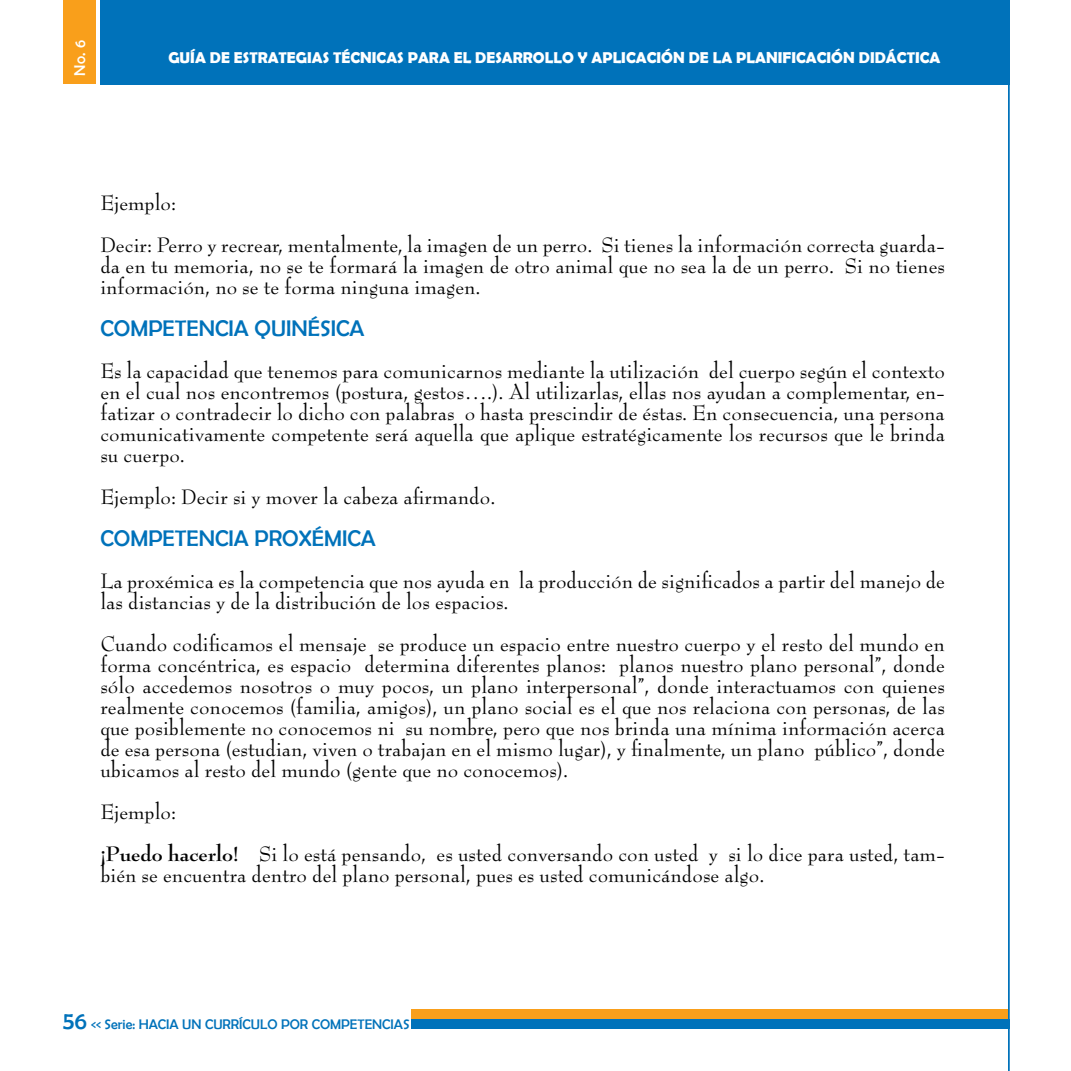
<style>
.page{position:relative;width:1071px;height:1071px;background:#fff}
.page>*{position:absolute;margin:0;border:0;box-sizing:border-box;transform-origin:0 0}
.t1{font:22.75px/21px "Bernhard Modern Std";color:#000}
.t2{font:22.75px "Berlin Sans FB";color:#0072ba}
.t3{font:700 15.75px "Berlin Sans FB Demi";color:#fff}
.t4{font:15.75px "Berlin Sans FB";color:#fff}
.t5{font:14px "Berlin Sans FB";color:#0072ba}
.s1{font-weight:700}
.s2{font-size:24.5px}
</style>
<div class="page">
<div style="left:412px;top:1009px;width:597px;height:10px;background:#f99f1b"></div>
<div style="left:100px;top:0;width:910px;height:84px;background:#0072ba"></div>
<hr style="left:1008px;top:0;width:2px;height:1071px;background:#0072ba">
<div style="left:63px;top:0;width:33px;height:84px;background:#f99f1b"></div>
<div style="left:412px;top:1019px;width:598px;height:10px;background:#0072ba"></div>
<p class="t4" style="left:71px;top:76px;width:38px;rotate:-90deg">No. 6</p>
<p class="t3" style="left:168px;top:48px;width:774px">GUÍA DE ESTRATEGIAS TÉCNICAS PARA EL DESARROLLO Y APLICACIÓN DE LA PLANIFICACIÓN DIDÁCTICA</p>
<p class="t1" style="left:100px;top:182px;width:846px;line-height:42px">Ejemplo:<br>Decir: Perro y recrear, mentalmente, la imagen de un perro. Si tienes la información correcta guarda-</p>
<p class="t1" style="left:100px;top:256px;width:846px">da en tu memoria, no se te formará la imagen de otro animal que no sea la de un perro. Si no tienes información, no se te forma ninguna imagen.</p>
<p class="t2" style="left:100px;top:316px;width:266px">COMPETENCIA QUINÉSICA</p>
<p class="t1" style="left:100px;top:361px;width:846px;text-align:justify">Es la capacidad que tenemos para comunicarnos mediante la utilización del cuerpo según el contexto en el cual nos encontremos (postura, gestos….). Al utilizarlas, ellas nos ayudan a complementar, en&shy;fatizar o contradecir lo dicho con palabras o hasta prescindir de éstas. En consecuencia, una persona comunicativamente competente será aquella que aplique estratégicamente los recursos que le brinda su cuerpo.</p>
<p class="t1" style="left:100px;top:487px;width:397px">Ejemplo: Decir si y mover la cabeza afirmando.</p>
<p class="t2" style="left:100px;top:526px;width:277px">COMPETENCIA PROXÉMICA</p>
<p class="t1" style="left:100px;top:571px;width:846px">La proxémica es la competencia que nos ayuda en la producción de significados a partir del manejo de las distancias y de la distribución de los espacios.</p>
<p class="t1" style="left:100px;top:634px;width:846px;text-align:justify">Cuando codificamos el mensaje se produce un espacio entre nuestro cuerpo y el resto del mundo en forma concéntrica, es espacio determina diferentes planos: planos nuestro plano personal”, donde sólo accedemos nosotros o muy pocos, un plano interpersonal”, donde interactuamos con quienes realmente conocemos (familia, amigos), un plano social es el que nos relaciona con personas, de las que posiblemente no conocemos ni su nombre, pero que nos brinda una mínima información acerca de esa persona (estudian, viven o trabajan en el mismo lugar), y finalmente, un plano público”, donde ubicamos al resto del mundo (gente que no conocemos).</p>
<p class="t1" style="left:100px;top:791px;width:846px;line-height:42px">Ejemplo:<br><span class="s1">¡Puedo hacerlo!</span> Si lo está pensando, es usted conversando con usted y si lo dice para usted, tam-</p>
<p class="t1" style="left:100px;top:865px;width:666px">bién se encuentra dentro del plano personal, pues es usted comunicándose algo.</p>
<p class="t5" style="left:63px;top:1016px;width:348px"><span class="s2">56</span> &lt;&lt; Serie: HACIA UN CURRÍCULO POR COMPETENCIAS</p>
</div>
